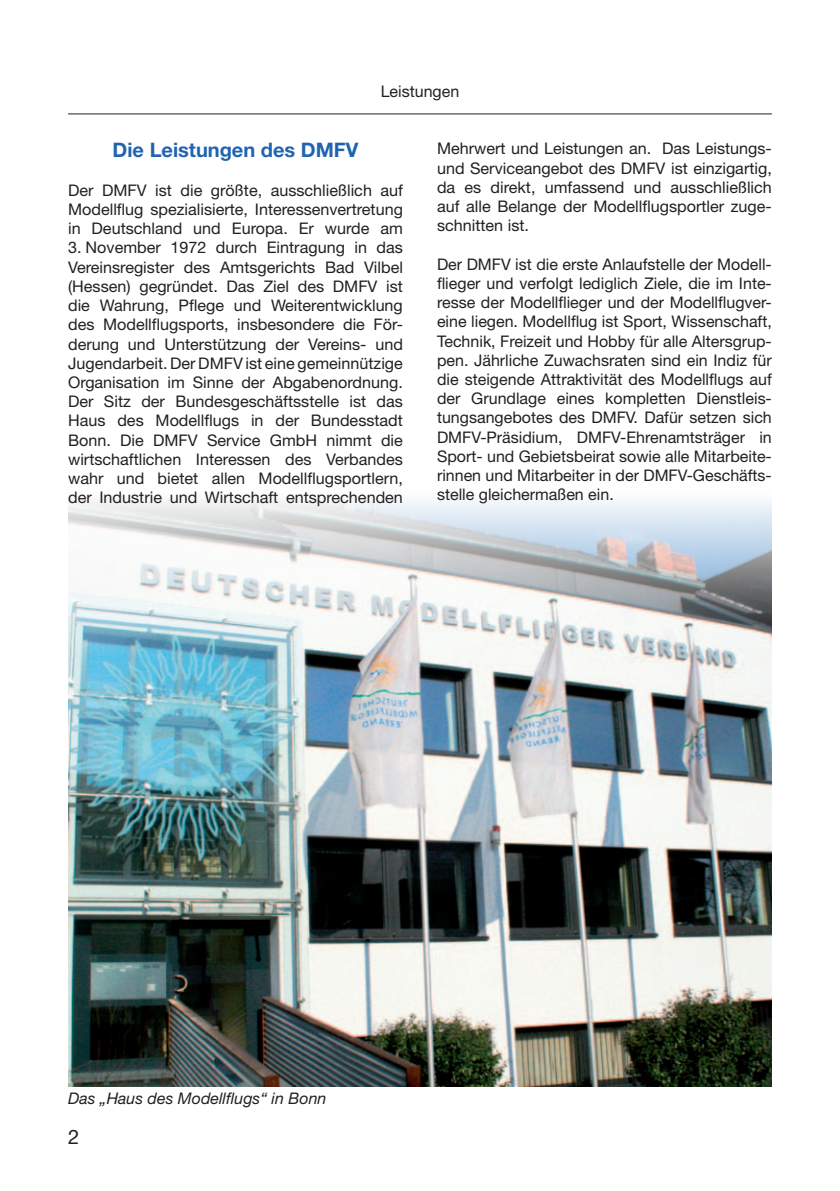
<style>
.page{position:relative;width:840px;height:1191px;background:#fff}
.page>*{position:absolute;margin:0;border:0;box-sizing:border-box;transform-origin:0 0}
.Überschrift_10Pt_Bol{font:700 20px "Helvetica Neue";color:#2064b1}
.t1{font:20px "Helvetica Neue";color:#231f20}
.Fließtext_8Pt_Regula{font:16px/19.2px "Helvetica Neue";color:#231f20;text-align:justify}
.Fließtext_8Pt_Regula-2{font:italic 16px "Helvetica Neue";color:#231f20}
</style>
<div class="page">
<hr style="left:68px;top:113px;width:703px;height:1px;background:#231f20">
<img style="left:68px;top:499px;width:703px;height:587px">
<p class="Fließtext_8Pt_Regula" style="left:380px;top:81px;width:80px">Leistungen</p>
<p class="Überschrift_10Pt_Bol" style="left:112px;top:138px;width:247px">Die Leistungen des DMFV</p>
<p class="Fließtext_8Pt_Regula" style="left:68px;top:180px;width:336px">Der DMFV ist die größte, ausschließlich auf Modellflug spezialisierte, Interessenvertretung in Deutschland und Europa. Er wurde am</p>
<p class="Fließtext_8Pt_Regula" style="left:68px;top:238px;width:336px">3. November 1972 durch Eintragung in das Vereinsregister des Amtsgerichts Bad Vilbel (Hessen) gegründet. Das Ziel des DMFV ist die Wahrung, Pflege und Weiterentwicklung des Modellflugsports, insbesondere die För&shy;derung und Unterstützung der Vereins- und Jugendarbeit. Der DMFV ist eine gemeinnützige Organisation im Sinne der Abgabenordnung.<br>Der Sitz der Bundesgeschäftsstelle ist das Haus des Modellflugs in der Bundesstadt Bonn. Die DMFV Service GmbH nimmt die wirtschaftlichen Interessen des Verbandes wahr und bietet allen Modellflugsportlern, der Industrie und Wirtschaft entsprechenden</p>
<p class="Fließtext_8Pt_Regula" style="left:437px;top:139px;width:336px">Mehrwert und Leistungen an. Das Leistungs&shy;und Serviceangebot des DMFV ist einzigartig, da es direkt, umfassend und ausschließlich auf alle Belange der Modellflugsportler zuge&shy;schnitten ist.</p>
<p class="Fließtext_8Pt_Regula" style="left:437px;top:254px;width:336px">Der DMFV ist die erste Anlaufstelle der Modell&shy;flieger und verfolgt lediglich Ziele, die im Inte&shy;resse der Modellflieger und der Modellflugver&shy;eine liegen. Modellflug ist Sport, Wissenschaft, Technik, Freizeit und Hobby für alle Altersgrup&shy;pen. Jährliche Zuwachsraten sind ein Indiz für die steigende Attraktivität des Modellflugs auf der Grundlage eines kompletten Dienstleis&shy;tungsangebotes des DMFV. Dafür setzen sich DMFV-Präsidium, DMFV-Ehrenamtsträger in Sport- und Gebietsbeirat sowie alle Mitarbeite&shy;rinnen und Mitarbeiter in der DMFV-Geschäfts&shy;stelle gleichermaßen ein.</p>
<p class="Fließtext_8Pt_Regula-2" style="left:68px;top:1089px;width:260px">Das „Haus des Modellflugs“ in Bonn</p>
<p class="t1" style="left:68px;top:1125px;width:13px">2</p>
</div>
